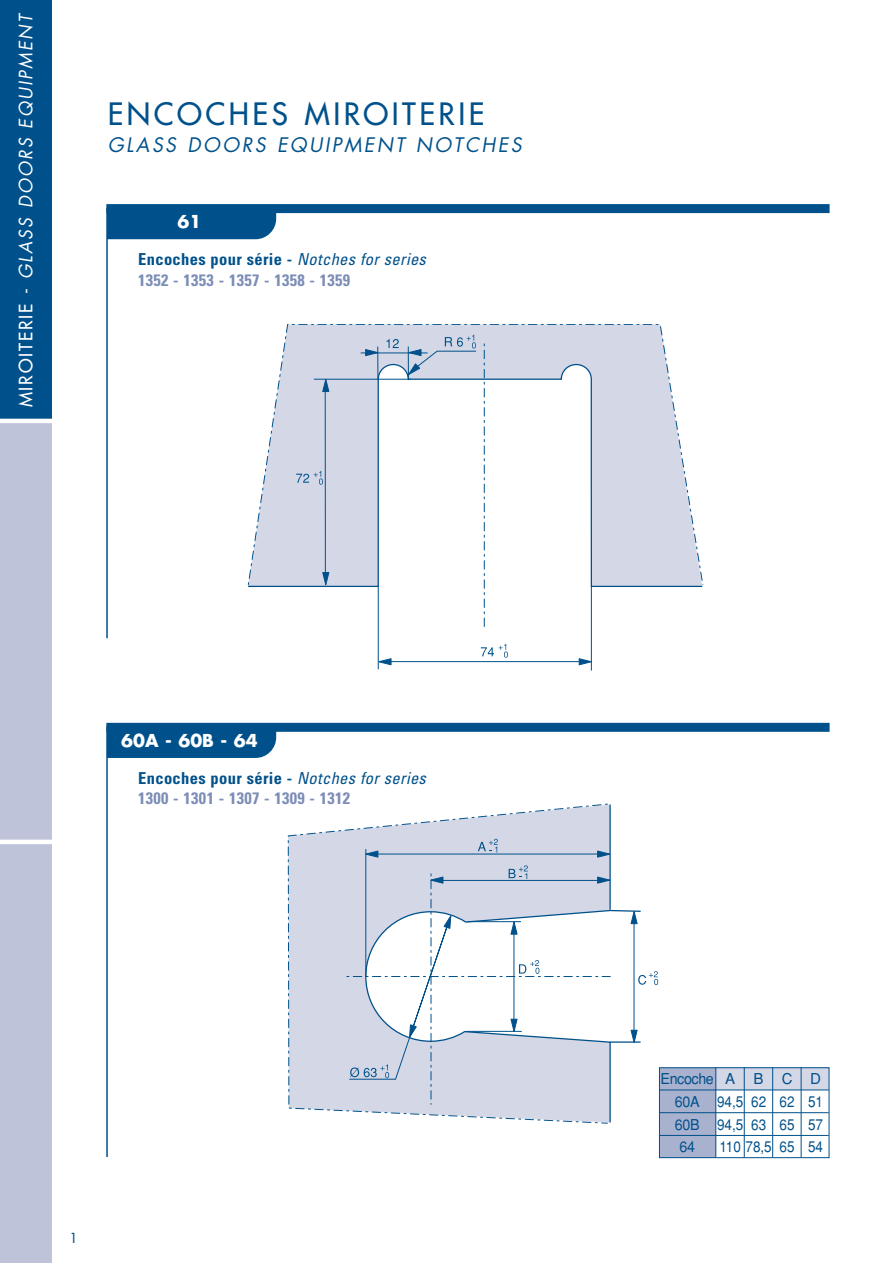
<style>
.page{position:relative;width:893px;height:1263px;background:#fff}
.page>*{position:absolute;margin:0;border:0;box-sizing:border-box;transform-origin:0 0}
.t1{font:30px "Futura";letter-spacing:.115em;color:#00518b}
.t2{font:italic 19.5px "Futura";letter-spacing:.125em;color:#00518b}
.t3{font:italic 18px "Futura";color:#fff}
.t4{font:700 17.4px "Futura";color:#fff}
.t5{font:700 condensed 16.5px/20.5px "Univers";letter-spacing:.02em;color:#7c8db6}
.t6{font:15px/22.8px "Helvetica";color:#00518b;text-align:center}
.t7{font:15px/22.8px "Helvetica";letter-spacing:-.03em;color:#00518b;text-align:center;scale:.95 1}
.t8{font:13.5px "Futura";color:#00518b}
.s1{font-style:normal}
.s2{color:#00518b}
.s3{font-weight:400;font-style:italic;color:#00518b}
</style>
<div class="page">
<div style="left:659px;top:1068px;width:170px;height:22px;background:#d4d7e6"></div>
<div style="left:659px;top:1068px;width:56px;height:89px;background:#a8b1ce"></div>
<div style="left:0;top:0;width:51px;height:421px;background:#00518b"></div>
<div style="left:0;top:421px;width:51px;height:421px;background:#bec3da"></div>
<div style="left:0;top:842px;width:51px;height:421px;background:#bec3da"></div>
<hr style="left:0;top:840px;width:56px;height:4px;background:#fff">
<hr style="left:106px;top:727px;width:2px;height:430px;background:#00518b">
<div style="left:106px;top:723px;width:723px;height:9px;background:#00518b"></div>
<div style="left:108px;top:732px;width:168px;height:26px;background:#00518b"></div>
<svg style="left:608px;top:804px;width:33px;height:319px"></svg>
<svg style="left:608px;top:853px;width:26px;height:227px"></svg>
<svg style="left:608px;top:851px;width:2px;height:6px"></svg>
<svg style="left:631px;top:1030px;width:6px;height:13px"></svg>
<svg style="left:631px;top:911px;width:6px;height:13px"></svg>
<svg style="left:288px;top:804px;width:320px;height:320px"></svg>
<svg style="left:347px;top:865px;width:263px;height:239px"></svg>
<svg style="left:638px;top:971px;width:20px;height:14px"></svg>
<svg style="left:478px;top:839px;width:20px;height:14px"></svg>
<div style="left:659px;top:1067px;width:170px;height:91px;border:1px solid #00518b"></div>
<hr style="left:715px;top:1067px;width:1px;height:90px;background:#00518b">
<hr style="left:743px;top:1067px;width:1px;height:90px;background:#00518b">
<hr style="left:772px;top:1067px;width:1px;height:90px;background:#00518b">
<hr style="left:800px;top:1067px;width:1px;height:90px;background:#00518b">
<hr style="left:659px;top:1089px;width:169px;height:1px;background:#00518b">
<hr style="left:659px;top:1112px;width:169px;height:1px;background:#00518b">
<hr style="left:659px;top:1135px;width:169px;height:1px;background:#00518b">
<hr style="left:106px;top:208px;width:2px;height:430px;background:#00518b">
<div style="left:106px;top:204px;width:723px;height:9px;background:#00518b"></div>
<div style="left:108px;top:213px;width:168px;height:26px;background:#00518b"></div>
<svg style="left:484px;top:588px;width:1px;height:39px"></svg>
<hr style="left:386px;top:661px;width:198px;height:1px;background:#00518b">
<hr style="left:591px;top:586px;width:1px;height:85px;background:#00518b">
<hr style="left:378px;top:586px;width:1px;height:83px;background:#00518b">
<svg style="left:481px;top:644px;width:27px;height:14px"></svg>
<svg style="left:579px;top:659px;width:13px;height:6px"></svg>
<svg style="left:378px;top:659px;width:13px;height:6px"></svg>
<svg style="left:248px;top:324px;width:455px;height:261px"></svg>
<hr style="left:408px;top:347px;width:1px;height:33px;background:#00518b">
<hr style="left:0;top:419px;width:56px;height:4px;background:#fff">
<p class="t3" style="left:17px;top:407px;width:396px;rotate:-90deg"><span class="s1">MIROITERIE -</span> GLASS DOORS EQUIPMENT</p>
<h1 class="t1" style="left:108px;top:99px;width:378px">ENCOCHES MIROITERIE</h1>
<p class="t2" style="left:108px;top:136px;width:415px">GLASS DOORS EQUIPMENT NOTCHES</p>
<p class="t4" style="left:177px;top:214px;width:25px">61</p>
<p class="t5" style="left:138px;top:251px;width:289px"><span class="s2">Encoches pour série -</span> <span class="s3">Notches for series<br></span>1352 - 1353 - 1357 - 1358 - 1359</p>
<p class="t4" style="left:121px;top:733px;width:138px">60A - 60B - 64</p>
<p class="t5" style="left:138px;top:769px;width:289px"><span class="s2">Encoches pour série -</span> <span class="s3">Notches for series<br></span>1300 - 1301 - 1307 - 1309 - 1312</p>
<p class="t8" style="left:70px;top:1231px;width:9px">1</p>
<p class="t6" style="left:717px;top:1069px;width:107px">ABCD<br>94,5 62 62 51<br>94,5 63 65 57<br>110 78,5 65 54</p>
<p class="t7" style="left:660px;top:1069px;width:57px">Encoche<br>60A<br>60B<br>64</p>
</div>
